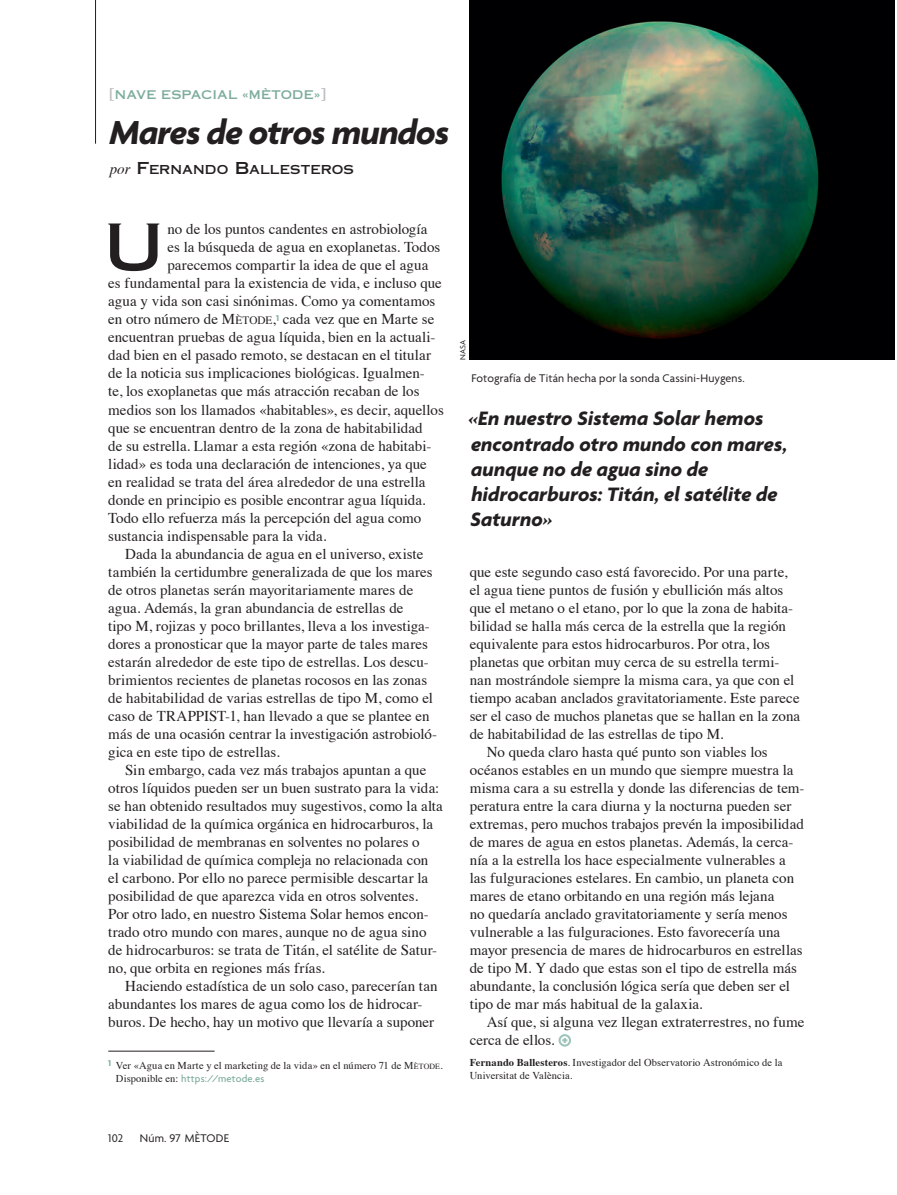
<style>
.page{position:relative;width:897px;height:1195px;background:#fff}
.page>*{position:absolute;margin:0;border:0;box-sizing:border-box;transform-origin:0 0}
.t1{font:64.5px "Copperplate Thirty One AB";color:#231f20}
.t2{font:italic 700 36px "Agenda";letter-spacing:-.025em;color:#231f20}
.DESTACADO{font:italic 700 21px/25.2px "Agenda";letter-spacing:.005em;color:#231f20}
.t3{font:15px/18px "Times";color:#231f20}
.t4{font:12.3px "Copperplate Thirty One AB";letter-spacing:.01em;color:#231f20}
._09_Peus_de_foto{font:12px "Agenda";letter-spacing:.015em;color:#231f20}
.NOMBRE_SECCION{font:12px "Copperplate Thirty One AB";letter-spacing:.015em;color:#7ead9c}
.TEXTO_NOTA_AL_PIE{font:10.5px/13.5px "Times";letter-spacing:.015em;color:#231f20}
.FIRMA_ARTICULO{font:10.5px/13.5px "Times";letter-spacing:.01em;color:#231f20}
.t5{font:8.25px "Agenda";color:#231f20}
.s1{font-size:15px;color:#bcbdc0}
.s2{font-family:"Times";font-style:italic;font-size:15px}
.s3{font-size:16.5px}
.s4{font-style:inherit}
.s5{font-size:11.25px}
.s6{font-size:7.8px}
.s7{font-family:"Agenda";font-weight:500;color:#7ead9c}
.s8{font-weight:700}
</style>
<div class="page">
<hr style="left:108px;top:1050px;width:107px;height:1px;background:#231f20">
<div style="left:558px;top:1034px;width:13px;height:12px;border:2px solid #9fc4bb;border-radius:50%"></div>
<svg style="left:562px;top:1038px;width:5px;height:5px"></svg>
<hr style="left:95px;top:0;width:1px;height:144px;background:#231f20">
<div style="left:470px;top:0;width:425px;height:360px;background:#000002"></div>
<img style="left:501px;top:21px;width:318px;height:318px">
<p class="NOMBRE_SECCION" style="left:109px;top:87px;width:219px"><span class="s1">[</span>NAVE ESPACIAL «MÈTODE»<span class="s1">]</span></p>
<p class="t2" style="left:110px;top:110px;width:341px">Mares de otros mundos</p>
<p class="t4" style="left:110px;top:162px;width:246px"><span class="s2">por</span> <span class="s3">F</span>ERNANDO <span class="s3">B</span>ALLESTEROS</p>
<p class="t1" style="left:103px;top:208px;width:62px">U</p>
<p class="t3" style="left:167px;top:219px;width:261px">no de los puntos candentes en astrobiología</p>
<p class="t3" style="left:167px;top:237px;width:274px">es la búsqueda de agua en exoplanetas. Todos</p>
<p class="t3" style="left:167px;top:255px;width:262px">parecemos compartir la idea de que el agua</p>
<p class="t3" style="left:108px;top:273px;width:335px">es fundamental para la existencia de vida, e incluso que</p>
<p class="t3" style="left:108px;top:291px;width:328px">agua y vida son casi sinónimas. Como ya comentamos</p>
<p class="t3" style="left:108px;top:309px;width:328px">en otro número de <span class="s4">M</span><span class="s5">ÈTODE</span>,<sup>1</sup> cada vez que en Marte se</p>
<p class="t3" style="left:108px;top:327px;width:329px">encuentran pruebas de agua líquida, bien en la actuali-</p>
<p class="t3" style="left:108px;top:345px;width:324px">dad bien en el pasado remoto, se destacan en el titular</p>
<p class="t3" style="left:108px;top:363px;width:318px">de la noticia sus implicaciones biológicas. Igualmen-</p>
<p class="t3" style="left:108px;top:381px;width:313px">te, los exoplanetas que más atracción recaban de los</p>
<p class="t3" style="left:108px;top:399px;width:337px">medios son los llamados «habitables», es decir, aquellos</p>
<p class="t3" style="left:108px;top:417px;width:316px">que se encuentran dentro de la zona de habitabilidad</p>
<p class="t3" style="left:108px;top:435px;width:324px">de su estrella. Llamar a esta región «zona de habitabi-</p>
<p class="t3" style="left:108px;top:453px;width:320px">lidad» es toda una declaración de intenciones, ya que</p>
<p class="t3" style="left:108px;top:471px;width:319px">en realidad se trata del área alrededor de una estrella</p>
<p class="t3" style="left:108px;top:489px;width:319px">donde en principio es posible encontrar agua líquida.</p>
<p class="t3" style="left:108px;top:507px;width:315px">Todo ello refuerza más la percepción del agua como</p>
<p class="t3" style="left:108px;top:525px;width:220px">sustancia indispensable para la vida.</p>
<p class="t3" style="left:108px;top:543px;width:330px;text-indent:17px">Dada la abundancia de agua en el universo, existe también la certidumbre generalizada de que los mares de otros planetas serán mayoritariamente mares de agua. Además, la gran abundancia de estrellas de<br>tipo M, rojizas y poco brillantes, lleva a los investiga&shy;dores a pronosticar que la mayor parte de tales mares estarán alrededor de este tipo de estrellas. Los descu&shy;brimientos recientes de planetas rocosos en las zonas de habitabilidad de varias estrellas de tipo M, como el caso de <span class="s4">TRAPPIST-</span>1, han llevado a que se plantee en más de una ocasión centrar la investigación astrobioló&shy;gica en este tipo de estrellas.</p>
<p class="t3" style="left:108px;top:759px;width:336px;text-indent:17px">Sin embargo, cada vez más trabajos apuntan a que otros líquidos pueden ser un buen sustrato para la vida: se han obtenido resultados muy sugestivos, como la alta viabilidad de la química orgánica en hidrocarburos, la posibilidad de membranas en solventes no polares o<br>la viabilidad de química compleja no relacionada con<br>el carbono. Por ello no parece permisible descartar la posibilidad de que aparezca vida en otros solventes.<br>Por otro lado, en nuestro Sistema Solar hemos encon&shy;trado otro mundo con mares, aunque no de agua sino de hidrocarburos: se trata de Titán, el satélite de Satur&shy;no, que orbita en regiones más frías.</p>
<p class="t3" style="left:108px;top:975px;width:331px;text-indent:17px">Haciendo estadística de un solo caso, parecerían tan abundantes los mares de agua como los de hidrocar&shy;buros. De hecho, hay un motivo que llevaría a suponer</p>
<p class="TEXTO_NOTA_AL_PIE" style="left:116px;top:1057px;width:328px;text-indent:-8px"><sup>1</sup> Ver «Agua en Marte y el marketing de la vida» en el número 71 de <span class="s4">M</span><span class="s6">ÈTODE</span>.<br>Disponible en: <span class="s7">https://metode.es</span></p>
<p class="t5" style="left:458px;top:360px;width:22px;rotate:-90deg">NASA</p>
<p class="_09_Peus_de_foto" style="left:471px;top:371px;width:275px">Fotografía de Titán hecha por la sonda Cassini-Huygens.</p>
<p class="DESTACADO" style="left:469px;top:405px;width:320px">«En nuestro Sistema Solar hemos encontrado otro mundo con mares, aunque no de agua sino de hidrocarburos: Titán, el satélite de<br>Saturno»</p>
<p class="t3" style="left:470px;top:562px;width:332px">que este segundo caso está favorecido. Por una parte, el agua tiene puntos de fusión y ebullición más altos que el metano o el etano, por lo que la zona de habita&shy;bilidad se halla más cerca de la estrella que la región equivalente para estos hidrocarburos. Por otra, los planetas que orbitan muy cerca de su estrella termi&shy;nan mostrándole siempre la misma cara, ya que con el tiempo acaban anclados gravitatoriamente. Este parece ser el caso de muchos planetas que se hallan en la zona de habitabilidad de las estrellas de tipo M.</p>
<p class="t3" style="left:470px;top:742px;width:336px;text-indent:17px">No queda claro hasta qué punto son viables los océanos estables en un mundo que siempre muestra la misma cara a su estrella y donde las diferencias de tem&shy;peratura entre la cara diurna y la nocturna pueden ser extremas, pero muchos trabajos prevén la imposibilidad de mares de agua en estos planetas. Además, la cerca&shy;nía a la estrella los hace especialmente vulnerables a las fulguraciones estelares. En cambio, un planeta con mares de etano orbitando en una región más lejana<br>no quedaría anclado gravitatoriamente y sería menos vulnerable a las fulguraciones. Esto favorecería una mayor presencia de mares de hidrocarburos en estrellas de tipo M. Y dado que estas son el tipo de estrella más abundante, la conclusión lógica sería que deben ser el tipo de mar más habitual de la galaxia.</p>
<p class="t3" style="left:470px;top:1012px;width:336px;text-indent:17px">Así que, si alguna vez llegan extraterrestres, no fume cerca de ellos.</p>
<p class="FIRMA_ARTICULO" style="left:470px;top:1054px;width:314px"><span class="s8">Fernando Ballesteros</span>. Investigador del Observatorio Astronómico de la<br>Universitat de València.</p>
<p class="_09_Peus_de_foto" style="left:108px;top:1131px;width:16px">102</p>
<p class="_09_Peus_de_foto" style="left:140px;top:1131px;width:91px">Núm. 97 MÈTODE</p>
</div>
